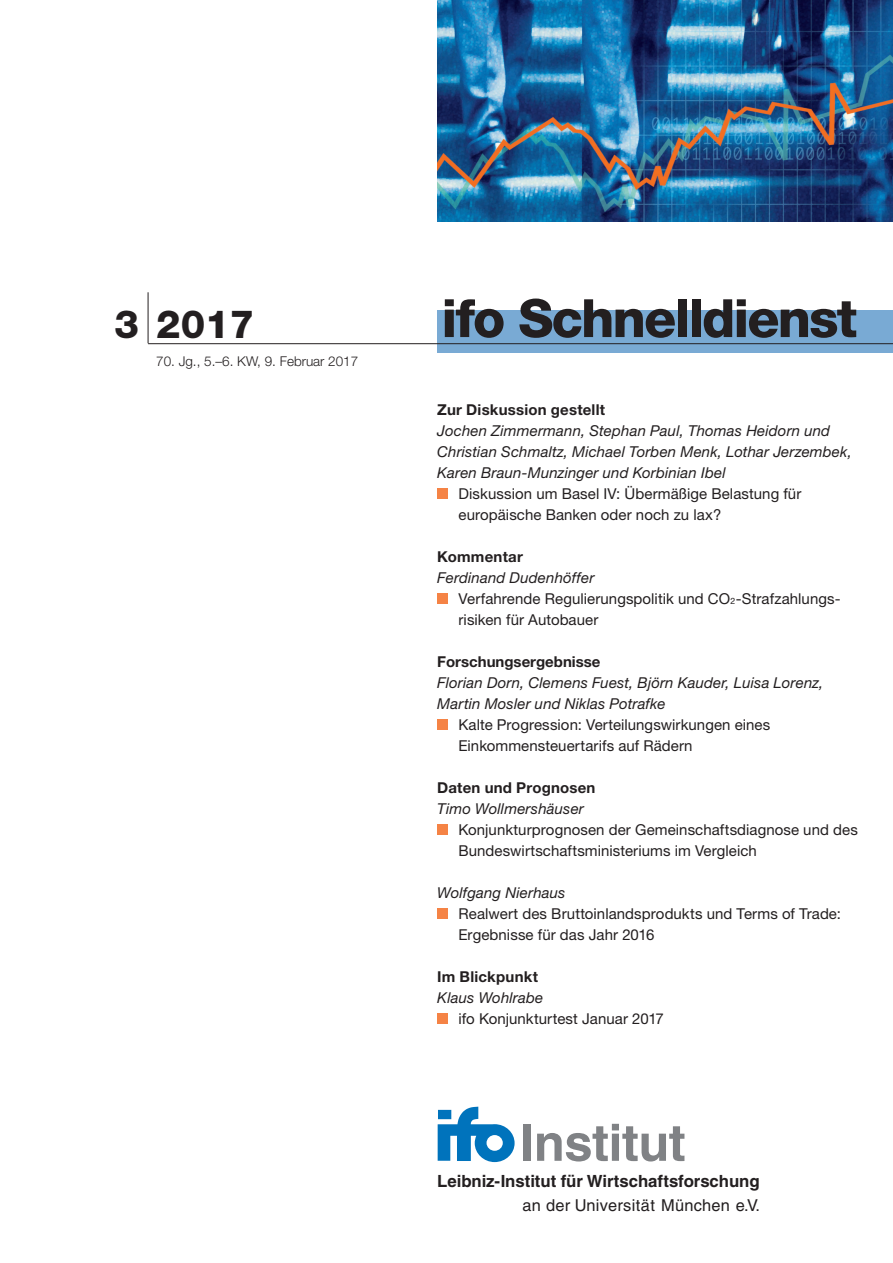
<style>
.page{position:relative;width:893px;height:1263px;background:#fff}
.page>*{position:absolute;margin:0;border:0;box-sizing:border-box;transform-origin:0 0}
.t1{font:800 52.8px "Helvetica Neue LT Std";letter-spacing:-.035em;color:#231f20}
.t2{font:700 51px "Helvetica LT Std";letter-spacing:-.015em;color:#808285}
.t3{font:800 38.85px "Helvetica Neue LT Std";color:#231f20}
.t4{font:700 16.8px "Helvetica LT Std";letter-spacing:-.005em;color:#231f20}
.t5{font:16.35px "Helvetica LT Std";letter-spacing:.015em;color:#231f20}
.t6{font:15px/21px "Helvetica Neue LT Std";letter-spacing:.005em;color:#231f20}
.t7{font:italic 15px/21px "Helvetica Neue LT Std";letter-spacing:.01em;color:#231f20}
.t8{font:700 15px "Helvetica Neue LT Std";letter-spacing:.01em;color:#231f20}
.t9{font:300 13.5px "Helvetica Neue LT Std";color:#231f20}
.s1{font-style:italic}
.s2{font-size:8.7px}
</style>
<div class="page">
<div style="left:437px;top:310px;width:456px;height:43px;background:#79aad4"></div>
<hr style="left:148px;top:343px;width:745px;height:1px;background:#231f20">
<hr style="left:148px;top:292px;width:1px;height:51px;background:#231f20">
<img style="left:437px;top:0;width:456px;height:221px">
<svg style="left:438px;top:1107px;width:77px;height:55px"></svg>
<div style="left:437px;top:488px;width:11px;height:11px;background:#f58345"></div>
<div style="left:437px;top:593px;width:11px;height:11px;background:#f58345"></div>
<div style="left:437px;top:719px;width:11px;height:11px;background:#f58345"></div>
<div style="left:437px;top:824px;width:11px;height:11px;background:#f58345"></div>
<div style="left:437px;top:908px;width:11px;height:11px;background:#f58345"></div>
<div style="left:437px;top:1013px;width:11px;height:11px;background:#f58345"></div>
<h3 class="t3" style="left:114px;top:301px;width:141px">3 2017</h3>
<p class="t9" style="left:156px;top:353px;width:204px">70. Jg., 5.–6. KW, 9. Februar 2017</p>
<h1 class="t1" style="left:441px;top:287px;width:417px">ifo Schnelldienst</h1>
<p class="t8" style="left:437px;top:400px;width:169px">Zur Diskussion gestellt</p>
<p class="t7" style="left:437px;top:420px;width:416px">Jochen Zimmermann, Stephan Paul, Thomas Heidorn und<br>Christian Schmaltz, Michael Torben Menk, Lothar Jerzembek,<br>Karen Braun-Munzinger und Korbinian Ibel</p>
<p class="t6" style="left:458px;top:483px;width:344px">Diskussion um Basel IV: Übermäßige Belastung für europäische Banken oder noch zu lax?</p>
<p class="t8" style="left:437px;top:547px;width:87px">Kommentar</p>
<p class="t6" style="left:458px;top:567px;width:384px;text-indent:-21px"><span class="s1">Ferdinand Dudenhöffer<br></span>Verfahrende Regulierungspolitik und CO<span class="s2">2</span>-Strafzahlungs&shy;risiken für Autobauer</p>
<p class="t8" style="left:437px;top:652px;width:165px">Forschungsergebnisse</p>
<p class="t7" style="left:437px;top:672px;width:388px">Florian Dorn, Clemens Fuest, Björn Kauder, Luisa Lorenz,<br>Martin Mosler und Niklas Potrafke</p>
<p class="t6" style="left:458px;top:714px;width:313px">Kalte Progression: Verteilungswirkungen eines<br>Einkommensteuertarifs auf Rädern</p>
<p class="t8" style="left:437px;top:778px;width:160px">Daten und Prognosen</p>
<p class="t7" style="left:437px;top:798px;width:148px">Timo Wollmershäuser</p>
<p class="t6" style="left:458px;top:819px;width:401px">Konjunkturprognosen der Gemeinschaftsdiagnose und des<br>Bundeswirtschaftsministeriums im Vergleich</p>
<p class="t7" style="left:437px;top:882px;width:130px">Wolfgang Nierhaus</p>
<p class="t6" style="left:458px;top:903px;width:384px">Realwert des Bruttoinlandsprodukts und Terms of Trade:<br>Ergebnisse für das Jahr 2016</p>
<p class="t8" style="left:437px;top:967px;width:102px">Im Blickpunkt</p>
<p class="t7" style="left:437px;top:987px;width:108px">Klaus Wohlrabe</p>
<p class="t6" style="left:458px;top:1008px;width:207px">ifo Konjunkturtest Januar 2017</p>
<h2 class="t2" style="left:520px;top:1112px;width:167px">Institut</h2>
<p class="t4" style="left:437px;top:1171px;width:324px">Leibniz-Institut für Wirtschaftsforschung</p>
<p class="t5" style="left:522px;top:1195px;width:239px">an der Universität München e.V.</p>
</div>
